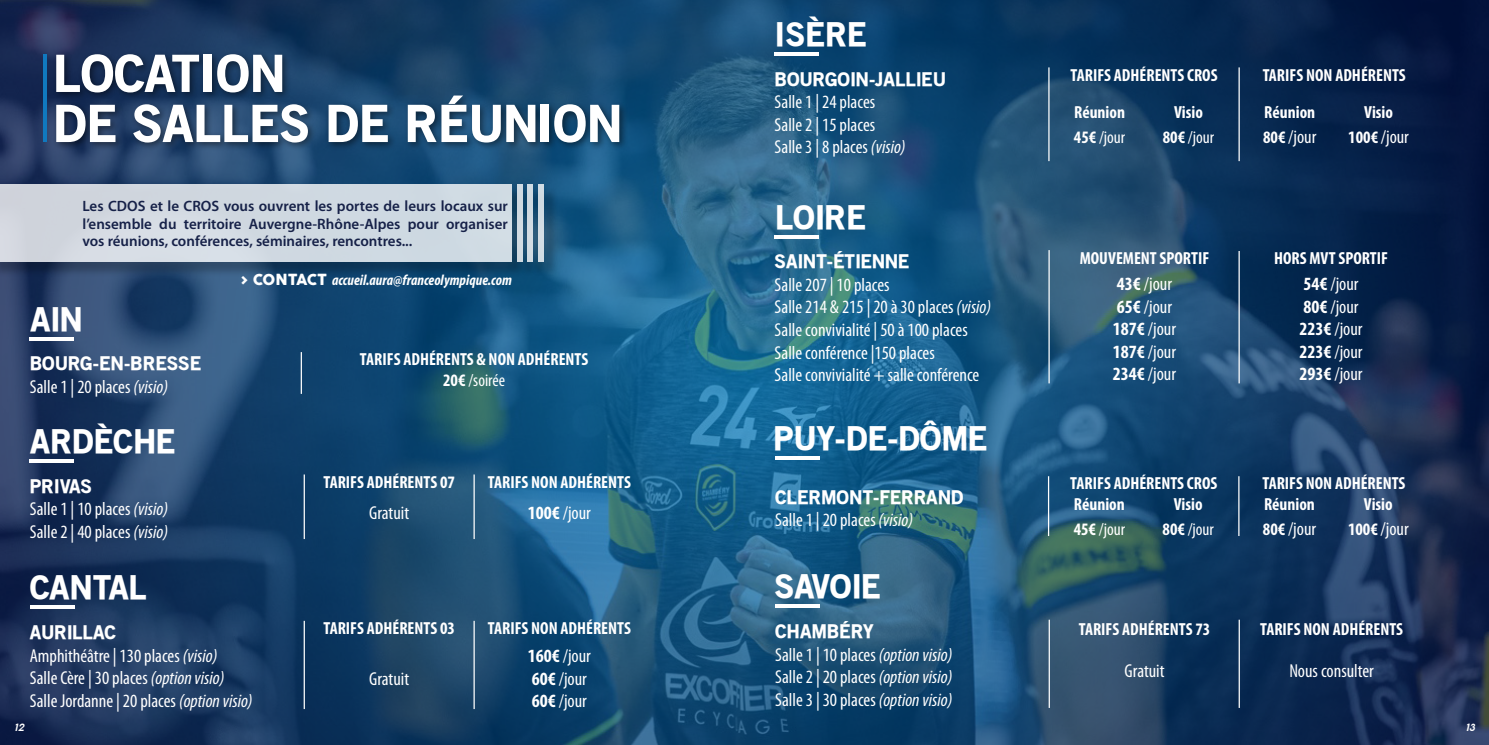
<style>
.page{position:relative;width:1489px;height:745px;background:#fff}
.page>*{position:absolute;margin:0;border:0;box-sizing:border-box;transform-origin:0 0}
.t1{font:900 50px/50px "Old Sans";color:#fff}
.t2{font:900 32.5px "Old Sans";color:#fff}
.t3{font:condensed 18.75px/22.5px "Myriad Pro";color:#fff}
.t4{font:900 18.75px "Old Sans";color:#fff}
.t5{font:700 condensed 17.5px/37.1px "Myriad Pro";color:#fff}
.t6{font:condensed 17.5px "Myriad Pro";color:#fff}
.t7{font:600 15px/17.5px "Myriad Pro";color:#162148;text-align:justify}
.t8{font:italic 700 condensed 15px "Myriad Pro";color:#fff}
.t9{font:italic 300 10px "Cocogoose Pro";color:#fff}
.s1{font-style:italic}
.s2{font-weight:700}
.s3{font-weight:400}
.s4{font-weight:700;font-size:17.5px}
.s5{font-family:"Cocogoose";font-weight:400;font-style:normal;font-stretch:normal}
</style>
<div class="page">
<img style="left:0;top:0;width:1488px;height:744px">
<hr style="left:1047px;top:476px;width:2px;height:59px;background:#fff">
<hr style="left:1048px;top:250px;width:1px;height:133px;background:#fff">
<hr style="left:774px;top:52px;width:44px;height:4px;background:#fff">
<hr style="left:303px;top:474px;width:2px;height:64px;background:#fff">
<div style="left:52px;top:50px;width:576px;height:101px;background:#000;opacity:.5"></div>
<hr style="left:44px;top:55px;width:3px;height:87px;background:#1079bf">
<div style="left:0;top:186px;width:527px;height:91px;background:#000;opacity:.3"></div>
<div style="left:0;top:184px;width:512px;height:77px;background:#cfd9e1"></div>
<div style="left:518px;top:186px;width:20px;height:91px;background:#000;opacity:.3"></div>
<div style="left:517px;top:184px;width:5px;height:77px;background:#d0dae1"></div>
<div style="left:529px;top:186px;width:19px;height:91px;background:#000;opacity:.3"></div>
<div style="left:527px;top:184px;width:6px;height:77px;background:#d0dbe2"></div>
<div style="left:540px;top:186px;width:19px;height:91px;background:#000;opacity:.3"></div>
<div style="left:538px;top:184px;width:6px;height:77px;background:#d1dce3"></div>
<hr style="left:1048px;top:67px;width:1px;height:94px;background:#fff">
<hr style="left:303px;top:620px;width:2px;height:88px;background:#fff">
<hr style="left:301px;top:352px;width:1px;height:41px;background:#fff">
<hr style="left:1048px;top:619px;width:1px;height:88px;background:#fff">
<hr style="left:473px;top:620px;width:2px;height:88px;background:#fff">
<hr style="left:473px;top:474px;width:2px;height:64px;background:#fff">
<hr style="left:30px;top:337px;width:44px;height:3px;background:#fff">
<hr style="left:30px;top:459px;width:44px;height:3px;background:#fff">
<hr style="left:30px;top:605px;width:45px;height:3px;background:#fff">
<hr style="left:774px;top:235px;width:44px;height:3px;background:#fff">
<hr style="left:1238px;top:251px;width:1px;height:132px;background:#fff">
<hr style="left:1238px;top:67px;width:1px;height:94px;background:#fff">
<svg style="left:775px;top:455px;width:44px;height:4px"></svg>
<hr style="left:1238px;top:476px;width:1px;height:59px;background:#fff">
<hr style="left:775px;top:604px;width:44px;height:3px;background:#fff">
<hr style="left:1238px;top:619px;width:1px;height:88px;background:#fff">
<h1 class="t1" style="left:53px;top:48px;width:571px">LOCATION<br>DE SALLES DE RÉUNION</h1>
<h2 class="t2" style="left:774px;top:14px;width:94px">ISÈRE</h2>
<p class="t4" style="left:774px;top:67px;width:173px">BOURGOIN-JALLIEU</p>
<p class="t3" style="left:774px;top:90px;width:133px">Salle 1 | 24 places<br>Salle 2 | 15 places<br>Salle 3 | 8 places <span class="s1">(visio)</span></p>
<p class="t7" style="left:82px;top:197px;width:427px">Les CDOS et le CROS vous ouvrent les portes de leurs locaux sur l’ensemble du territoire Auvergne-Rhône-Alpes pour organiser vos réunions, conférences, séminaires, rencontres...</p>
<h2 class="t2" style="left:775px;top:196px;width:92px">LOIRE</h2>
<p class="t5" style="left:1070px;top:56px;width:148px">TARIFS ADHÉRENTS CROS<br>Réunion</p>
<p class="t6" style="left:1073px;top:126px;width:53px"><span class="s2">45€</span> /jour</p>
<p class="t5" style="left:1162px;top:99px;width:53px;line-height:25px;text-align:center">Visio<br>80€ <span class="s3">/jour</span></p>
<p class="t5" style="left:1262px;top:56px;width:145px">TARIFS NON ADHÉRENTS<br>Réunion</p>
<p class="t3" style="left:1262px;top:125px;width:55px"><span class="s4">80€</span> /jour</p>
<p class="t5" style="left:1363px;top:93px;width:30px">Visio</p>
<p class="t3" style="left:1348px;top:125px;width:62px"><span class="s4">100€</span> /jour</p>
<h2 class="t2" style="left:30px;top:298px;width:54px">AIN</h2>
<p class="t4" style="left:30px;top:351px;width:173px">BOURG-EN-BRESSE</p>
<p class="t3" style="left:30px;top:375px;width:140px">Salle 1 | 20 places <span class="s1">(visio)</span></p>
<h2 class="t2" style="left:30px;top:420px;width:147px">ARDÈCHE</h2>
<p class="t4" style="left:30px;top:474px;width:64px">PRIVAS</p>
<p class="t3" style="left:30px;top:497px;width:140px">Salle 1 | 10 places <span class="s1">(visio)<br></span>Salle 2 | 40 places <span class="s1">(visio)</span></p>
<h2 class="t2" style="left:30px;top:567px;width:118px">CANTAL</h2>
<p class="t8" style="left:241px;top:270px;width:272px"><span class="s5">&gt; CONTACT</span> accueil.aura@franceolympique.com</p>
<p class="t5" style="left:360px;top:348px;width:230px;line-height:21px;text-align:center">TARIFS ADHÉRENTS &amp; NON ADHÉRENTS<br>20€ <span class="s3">/soirée</span></p>
<p class="t5" style="left:323px;top:462px;width:133px">TARIFS ADHÉRENTS 07</p>
<p class="t3" style="left:369px;top:500px;width:41px">Gratuit</p>
<p class="t5" style="left:488px;top:462px;width:145px">TARIFS NON ADHÉRENTS</p>
<p class="t3" style="left:528px;top:500px;width:65px"><span class="s2">100€</span> /jour</p>
<p class="t4" style="left:30px;top:620px;width:88px">AURILLAC</p>
<p class="t5" style="left:488px;top:608px;width:145px">TARIFS NON ADHÉRENTS</p>
<p class="t3" style="left:30px;top:643px;width:224px">Amphithéâtre | 130 places <span class="s1">(visio)<br></span>Salle Cère | 30 places <span class="s1">(option visio)<br></span>Salle Jordanne | 20 places <span class="s1">(option visio)</span></p>
<p class="t3" style="left:528px;top:644px;width:64px"><span class="s2">160€</span> /jour<br><span class="s2">60€</span> /jour<br><span class="s2">60€</span> /jour</p>
<p class="t5" style="left:323px;top:608px;width:133px">TARIFS ADHÉRENTS 03</p>
<p class="t3" style="left:369px;top:666px;width:41px">Gratuit</p>
<p class="t9" style="left:14px;top:719px;width:12px">12</p>
<p class="t4" style="left:774px;top:250px;width:136px">SAINT-ÉTIENNE</p>
<p class="t5" style="left:1273px;top:239px;width:115px">HORS MVT SPORTIF</p>
<p class="t3" style="left:774px;top:273px;width:218px">Salle 207 | 10 places<br>Salle 214 &amp; 215 | 20 à 30 places <span class="s1">(visio)<br></span>Salle convivialité | 50 à 100 places<br>Salle conférence |150 places<br>Salle convivialité + salle conférence</p>
<p class="t3" style="left:1299px;top:272px;width:65px"><span class="s2">54€</span> /jour<br><span class="s2">80€</span> /jour<br><span class="s2">223€</span> /jour<br><span class="s2">223€</span> /jour<br><span class="s2">293€</span> /jour</p>
<p class="t5" style="left:1079px;top:239px;width:131px">MOUVEMENT SPORTIF</p>
<p class="t3" style="left:1112px;top:272px;width:65px"><span class="s2">43€</span> /jour<br><span class="s2">65€</span> /jour<br><span class="s2">187€</span> /jour<br><span class="s2">187€</span> /jour<br><span class="s2">234€</span> /jour</p>
<h2 class="t2" style="left:773px;top:417px;width:215px">PUY-DE-DÔME</h2>
<p class="t4" style="left:775px;top:485px;width:190px">CLERMONT-FERRAND</p>
<p class="t3" style="left:775px;top:508px;width:140px">Salle 1 | 20 places <span class="s1">(visio)</span></p>
<h2 class="t2" style="left:774px;top:565px;width:108px">SAVOIE</h2>
<p class="t4" style="left:775px;top:619px;width:100px">CHAMBÉRY</p>
<p class="t3" style="left:775px;top:642px;width:179px;text-align:justify">Salle 1 | 10 places <span class="s1">(option visio)<br></span>Salle 2 | 20 places <span class="s1">(option visio)<br></span>Salle 3 | 30 places <span class="s1">(option visio)</span></p>
<p class="t5" style="left:1070px;top:472px;width:148px;line-height:20.2px">TARIFS ADHÉRENTS CROS<br>Réunion</p>
<p class="t6" style="left:1073px;top:518px;width:53px"><span class="s2">45€</span> /jour</p>
<p class="t5" style="left:1162px;top:490px;width:53px;line-height:25px;text-align:center">Visio<br>80€ <span class="s3">/jour</span></p>
<p class="t5" style="left:1078px;top:609px;width:133px">TARIFS ADHÉRENTS 73</p>
<p class="t3" style="left:1124px;top:659px;width:41px">Gratuit</p>
<p class="t5" style="left:1262px;top:472px;width:145px;line-height:20.2px">TARIFS NON ADHÉRENTS<br>Réunion</p>
<p class="t3" style="left:1262px;top:516px;width:55px"><span class="s4">80€</span> /jour</p>
<p class="t5" style="left:1363px;top:484px;width:30px">Visio</p>
<p class="t3" style="left:1347px;top:516px;width:62px"><span class="s4">100€</span> /jour</p>
<p class="t5" style="left:1259px;top:609px;width:145px">TARIFS NON ADHÉRENTS</p>
<p class="t3" style="left:1289px;top:659px;width:86px">Nous consulter</p>
<p class="t9" style="left:1465px;top:719px;width:11px">13</p>
</div>
